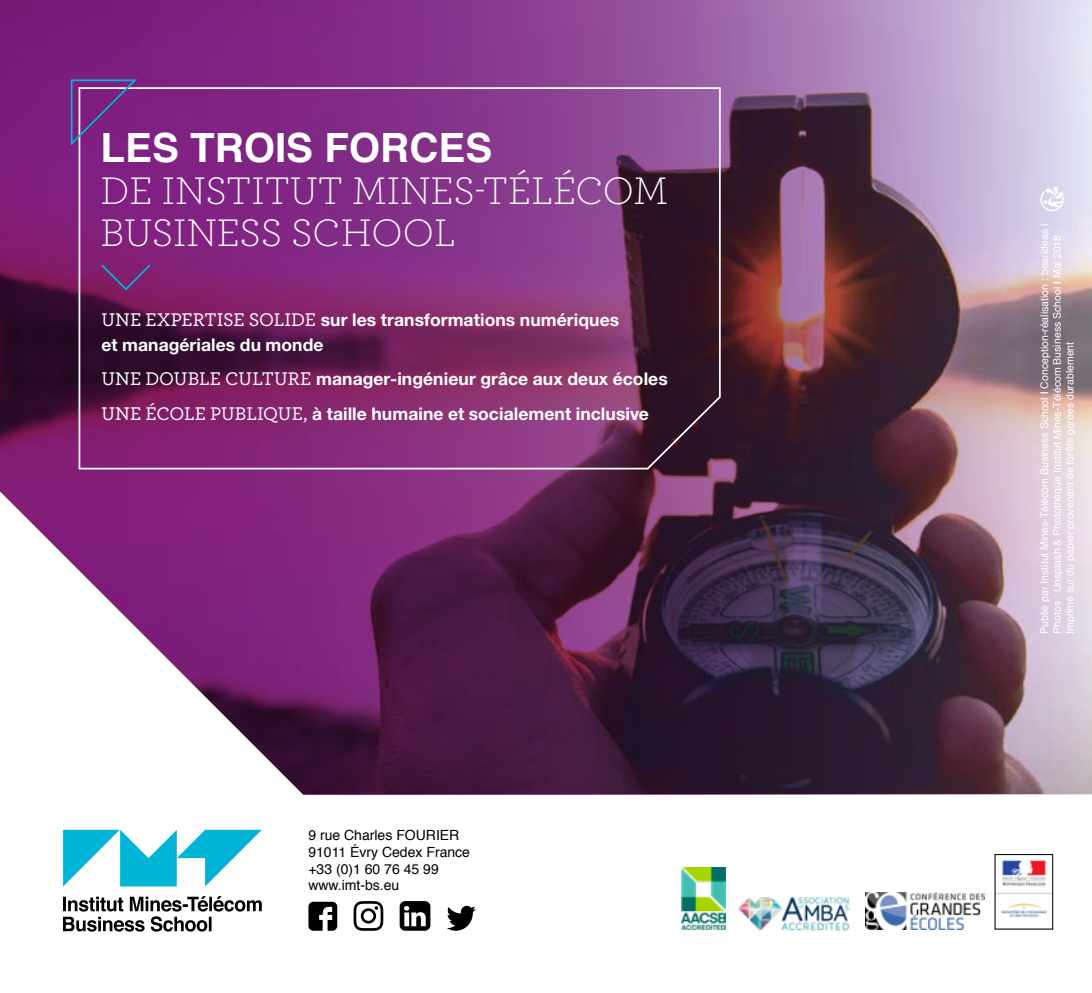
<style>
.page{position:relative;width:1092px;height:993px;background:#fff}
.page>*{position:absolute;margin:0;border:0;box-sizing:border-box;transform-origin:0 0}
.t1{font:300 40.25px/42px "Archer";color:#fff}
.t2{font:700 40.25px "Helvetica";color:#fff}
.t3{font:700 17.5px/24.5px "Helvetica Neue LT Std";letter-spacing:.005em;color:#fff}
.t4{font:14px/16.8px "Helvetica";color:#000}
.t5{font:10.5px/12.6px "Helvetica";color:#fff}
.s1{font-family:"Archer";font-weight:500;font-size:19.25px}
.s2{font-weight:700}
</style>
<div class="page">
<img style="left:865px;top:892px;width:119px;height:37px">
<img style="left:681px;top:867px;width:44px;height:62px">
<img style="left:738px;top:897px;width:112px;height:35px">
<img style="left:0;top:0;width:1091px;height:794px">
<svg style="left:0;top:491px;width:501px;height:441px"></svg>
<svg style="left:63px;top:829px;width:199px;height:57px"></svg>
<svg style="left:63px;top:895px;width:199px;height:36px"></svg>
<svg style="left:308px;top:901px;width:29px;height:29px"></svg>
<svg style="left:447px;top:904px;width:28px;height:27px"></svg>
<svg style="left:399px;top:900px;width:31px;height:30px"></svg>
<svg style="left:1040px;top:186px;width:24px;height:25px"></svg>
<svg style="left:78px;top:86px;width:643px;height:384px"></svg>
<svg style="left:70px;top:78px;width:69px;height:70px"></svg>
<svg style="left:99px;top:263px;width:53px;height:28px"></svg>
<svg style="left:353px;top:900px;width:30px;height:30px"></svg>
<img style="left:996px;top:859px;width:54px;height:58px">
<h1 class="t2" style="left:101px;top:115px;width:393px">LES TROIS FORCES</h1>
<h1 class="t1" style="left:101px;top:168px;width:569px">DE INSTITUT MINES-TÉLÉCOM<br>BUSINESS SCHOOL</h1>
<h2 class="t3" style="left:101px;top:307px;width:519px"><span class="s1">UNE EXPERTISE SOLIDE</span> sur les transformations numériques et managériales du monde</h2>
<h2 class="t3" style="left:101px;top:361px;width:568px;line-height:34.5px"><span class="s1">UNE DOUBLE CULTURE</span> manager-ingénieur grâce aux deux écoles<br><span class="s1">UNE ÉCOLE PUBLIQUE,</span> à taille humaine et socialement inclusive</h2>
<h3 class="t4" style="left:308px;top:826px;width:163px">9 rue Charles FOURIER<br>91011 Évry Cedex France +33 (0)1 60 76 45 99 www.imt-bs.eu</h3>
<p class="t5" style="left:1038px;top:633px;width:412px;rotate:-90deg">Publié par Institut Mines-Télécom Business School <span class="s2">|</span> Conception-réalisation : bearideas |<br>Photos : Unsplash &amp; Photothèque Institut Mines-Télécom Business School <span class="s2">|</span> Mai 2018<br>Imprimé sur du papier provenant de forêts gérées durablement</p>
</div>
